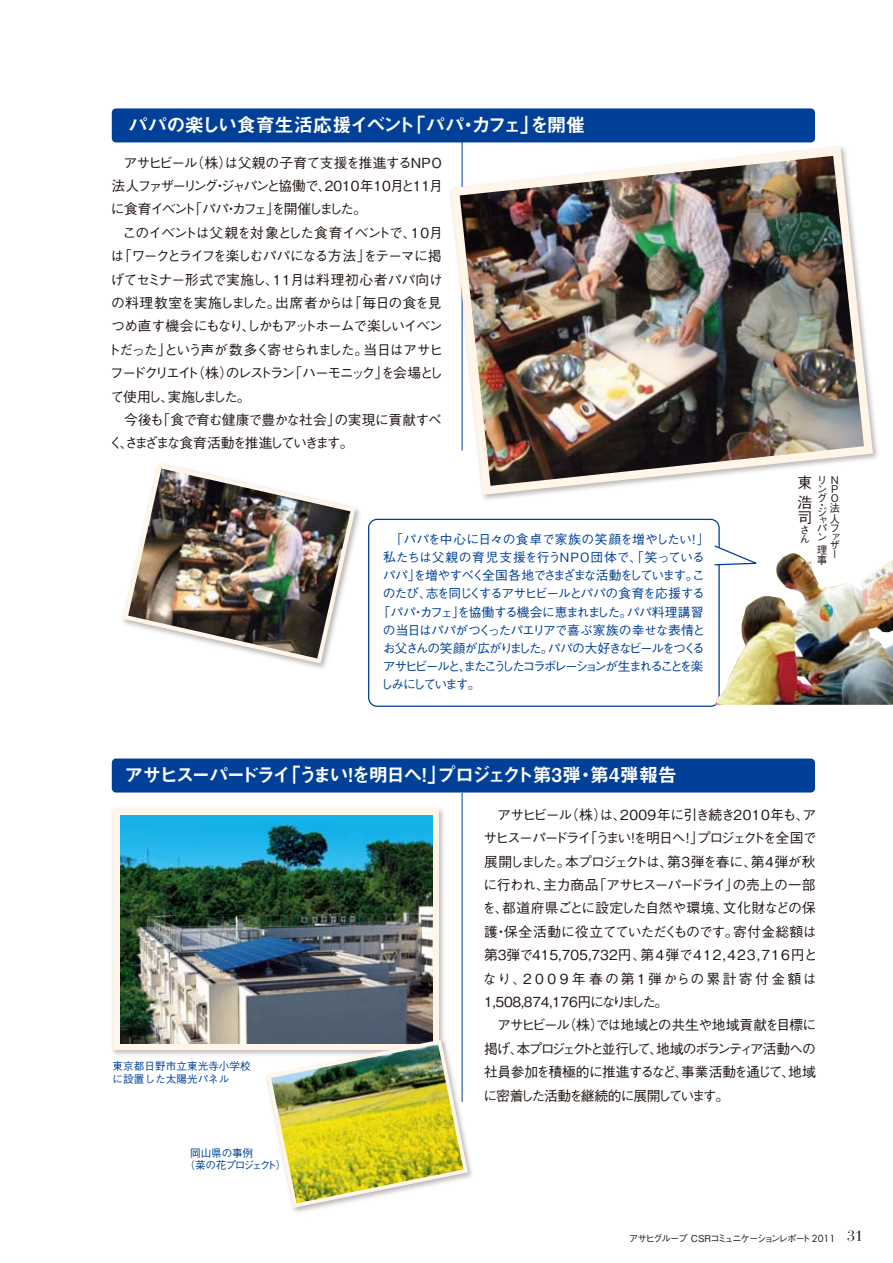
<style>
.page{position:relative;width:893px;height:1263px;background:#fff}
.page>*{position:absolute;margin:0;border:0;box-sizing:border-box;transform-origin:0 0}
.t1{font:19.2px "Midashi Go Pr 5 MB31";letter-spacing:-.095em;color:#fff}
.t2{font:19.2px "Midashi Go Pr 5 MB31";letter-spacing:-.03em;color:#fff}
.t3{font:500 14.85px/19.8px "Gothic BBB Pr 5";color:#231815}
.t4{font:500 13.8px "Gothic BBB Pr 5";letter-spacing:-.07em;color:#231815}
.t5{font:500 13.8px "Gothic BBB Pr 5";letter-spacing:-.045em;color:#231815}
.t6{font:500 13.8px "Gothic BBB Pr 5";letter-spacing:-.025em;color:#231815}
.t7{font:500 13.8px "Gothic BBB Pr 5";color:#231815}
.t8{font:500 13.8px "Gothic BBB Pr 5";letter-spacing:-.12em;color:#231815}
.t9{font:500 13.8px "Gothic BBB Pr 5";letter-spacing:-.13em;color:#231815}
.t10{font:500 13.8px "Gothic BBB Pr 5";letter-spacing:-.145em;color:#231815}
.t11{font:500 13.8px "Gothic BBB Pr 5";letter-spacing:-.155em;color:#231815}
.t12{font:500 13.8px "Gothic BBB Pr 5";letter-spacing:-.05em;color:#231815}
.t13{font:500 13.8px "Gothic BBB Pr 5";letter-spacing:-.09em;color:#231815}
.t14{font:500 13.8px "Gothic BBB Pr 5";letter-spacing:-.1em;color:#231815}
.t15{font:500 13.8px "Gothic BBB Pr 5";letter-spacing:-.01em;color:#231815}
.t16{font:500 13.8px "Gothic BBB Pr 5";letter-spacing:-.035em;color:#231815}
.t17{font:500 13.8px "Gothic BBB Pr 5";letter-spacing:.175em;color:#231815}
.t18{font:500 13.8px "Gothic BBB Pr 5";letter-spacing:-.165em;color:#231815}
.t19{font:500 13.8px "Gothic BBB Pr 5";letter-spacing:-.16em;color:#231815}
.t20{font:500 13.8px "Gothic BBB Pr 5";letter-spacing:-.115em;color:#231815}
.t21{font:500 13.8px "Gothic BBB Pr 5";letter-spacing:-.185em;color:#231815}
.t22{font:500 12.75px "Gothic BBB Pr 5";letter-spacing:-.17em;color:#004098}
.t23{font:500 12.75px "Gothic BBB Pr 5";letter-spacing:-.11em;color:#004098}
.t24{font:500 12.75px "Gothic BBB Pr 5";letter-spacing:-.04em;color:#004098}
.t25{font:500 12.75px "Gothic BBB Pr 5";letter-spacing:-.125em;color:#004098}
.t26{font:500 12.75px "Gothic BBB Pr 5";letter-spacing:-.09em;color:#004098}
.t27{font:500 12.75px "Gothic BBB Pr 5";letter-spacing:-.045em;color:#004098}
.t28{font:500 12.75px "Gothic BBB Pr 5";letter-spacing:-.055em;color:#004098}
.t29{font:500 12.75px "Gothic BBB Pr 5";letter-spacing:-.01em;color:#004098}
.t30{font:500 12.75px "Gothic BBB Pr 5";letter-spacing:-.155em;color:#004098}
.t31{font:500 10.65px/12.8px "Gothic BBB Pr 5";color:#004098}
.t32{font:500 10.65px/9.3px "Gothic BBB Pr 5";color:#231815}
.t33{font:500 10.65px/12.8px "Gothic BBB Pr 5";letter-spacing:-.03em;color:#004098}
.t34{font:500 9.6px "Gothic BBB Pr 5";letter-spacing:-.16em;color:#231815}
.s1{font-family:"Futura";font-weight:400}
.s2{font-family:"Bauer Bodoni";font-weight:400;font-size:14.85px}
</style>
<div class="page">
<hr style="left:462px;top:142px;width:1px;height:308px;background:#004098">
<hr style="left:462px;top:793px;width:1px;height:309px;background:#004098">
<div style="left:112px;top:108px;width:703px;height:34px;background:#004098;border-radius:4px"></div>
<div style="left:112px;top:758px;width:703px;height:34px;background:#004098;border-radius:4px"></div>
<img style="left:112px;top:809px;width:332px;height:246px">
<div style="left:113px;top:808px;width:326px;height:242px;background:#fff6e9"></div>
<img style="left:120px;top:815px;width:312px;height:228px">
<img style="left:262px;top:1035px;width:210px;height:178px">
<svg style="left:267px;top:1040px;width:201px;height:168px"></svg>
<img style="left:271px;top:1044px;width:192px;height:159px">
<svg style="left:451px;top:147px;width:422px;height:348px"></svg>
<img style="left:460px;top:156px;width:404px;height:330px">
<svg style="left:123px;top:464px;width:233px;height:199px"></svg>
<img style="left:128px;top:469px;width:223px;height:189px">
<div style="left:368px;top:519px;width:352px;height:188px;border:1px solid #004098;border-radius:9px"></div>
<svg style="left:714px;top:544px;width:19px;height:22px"></svg>
<img style="left:715px;top:553px;width:178px;height:152px">
<p class="t2" style="left:129px;top:109px;width:458px">パパの楽しい食育生活応援イベント「パパ・カフェ」を開催</p>
<p class="t5" style="left:123px;top:151px;width:320px">アサヒビール（株）は父親の子育て支援を推進するNPO</p>
<p class="t8" style="left:111px;top:175px;width:333px">法人ファザーリング・ジャパンと協働で、2010年10月と11月</p>
<p class="t18" style="left:111px;top:198px;width:258px">に食育イベント「パパ・カフェ」を開催しました。</p>
<p class="t4" style="left:123px;top:222px;width:322px">このイベントは父親を対象とした食育イベントで、10月</p>
<p class="t13" style="left:111px;top:245px;width:333px">は「ワークとライフを楽しむパパになる方法」をテーマに掲</p>
<p class="t6" style="left:110px;top:268px;width:334px">げてセミナー形式で実施し、11月は料理初心者パパ向け</p>
<p class="t4" style="left:111px;top:292px;width:332px">の料理教室を実施しました。出席者からは「毎日の食を見</p>
<p class="t4" style="left:111px;top:315px;width:333px">つめ直す機会にもなり、しかもアットホームで楽しいイベン</p>
<p class="t14" style="left:107px;top:338px;width:338px">トだった」という声が数多く寄せられました。当日はアサヒ</p>
<p class="t10" style="left:110px;top:362px;width:335px">フードクリエイト（株）のレストラン「ハーモニック」を会場とし</p>
<p class="t21" style="left:110px;top:385px;width:142px">て使用し、実施しました。</p>
<p class="t4" style="left:124px;top:409px;width:320px">今後も「食で育む健康で豊かな社会」の実現に貢献すべ</p>
<p class="t19" style="left:109px;top:432px;width:246px">く、さまざまな食育活動を推進していきます。</p>
<p class="t29" style="left:390px;top:529px;width:321px">「パパを中心に日々の食卓で家族の笑顔を増やしたい！」</p>
<p class="t27" style="left:383px;top:547px;width:323px">私たちは父親の育児支援を行うＮＰＯ団体で、「笑っている</p>
<p class="t23" style="left:383px;top:565px;width:323px">パパ」を増やすべく全国各地でさまざまな活動をしています。こ</p>
<p class="t26" style="left:383px;top:583px;width:324px">のたび、志を同じくするアサヒビールとパパの食育を応援する</p>
<p class="t24" style="left:377px;top:601px;width:328px">「パパ・カフェ」を協働する機会に恵まれました。パパ料理講習</p>
<p class="t28" style="left:383px;top:619px;width:324px">の当日はパパがつくったパエリアで喜ぶ家族の幸せな表情と</p>
<p class="t25" style="left:383px;top:638px;width:324px">お父さんの笑顔が広がりました。パパの大好きなビールをつくる</p>
<p class="t22" style="left:383px;top:656px;width:322px">アサヒビールと、またこうしたコラボレーションが生まれることを楽</p>
<p class="t30" style="left:381px;top:674px;width:102px">しみにしています。</p>
<p class="t1" style="left:124px;top:759px;width:554px">アサヒスーパードライ「うまい！を明日へ！」プロジェクト第3弾・第4弾報告</p>
<p class="t32" style="left:817px;top:474px;width:23px;text-align:justify">リＮンＰグＯ</p>
<p class="t32" style="left:817px;top:499px;width:8px">・</p>
<p class="t32" style="left:817px;top:506px;width:12px">ジャ</p>
<p class="t32" style="left:817px;top:523px;width:25px;line-height:8.4px">パフンァ</p>
<p class="t3" style="left:797px;top:471px;width:16px">東浩</p>
<p class="t3" style="left:797px;top:506px;width:15px">司</p>
<p class="t32" style="left:799px;top:524px;width:11px">さん</p>
<p class="t32" style="left:829px;top:502px;width:12px;line-height:10.6px">法人</p>
<p class="t32" style="left:829px;top:540px;width:12px">ザー</p>
<p class="t32" style="left:817px;top:543px;width:12px;line-height:10.6px">理事</p>
<p class="t31" style="left:113px;top:1058px;width:140px">東京都日野市立東光寺小学校に設置した太陽光パネル</p>
<p class="t33" style="left:184px;top:1145px;width:103px;text-indent:6px">岡山県の事例<br>（菜の花プロジェクト）</p>
<p class="t5" style="left:497px;top:804px;width:320px">アサヒビール（株）は、2009年に引き続き2010年も、ア</p>
<p class="t9" style="left:483px;top:827px;width:335px">サヒスーパードライ「うまい！を明日へ！」プロジェクトを全国で</p>
<p class="t4" style="left:484px;top:850px;width:333px">展開しました。本プロジェクトは、第3弾を春に、第4弾が秋</p>
<p class="t4" style="left:483px;top:874px;width:334px">に行われ、主力商品「アサヒスーパードライ」の売上の一部</p>
<p class="t15" style="left:482px;top:897px;width:335px">を、都道府県ごとに設定した自然や環境、文化財などの保</p>
<p class="t16" style="left:484px;top:920px;width:334px">護・保全活動に役立てていただくものです。寄付金総額は</p>
<p class="t7" style="left:484px;top:944px;width:335px">第3弾で415,705,732円、第4弾で412,423,716円と</p>
<p class="t17" style="left:483px;top:967px;width:335px">なり、2009年春の第1弾からの累計寄付金額は</p>
<p class="t6" style="left:484px;top:991px;width:186px">1,508,874,176円になりました。</p>
<p class="t4" style="left:497px;top:1014px;width:321px">アサヒビール（株）では地域との共生や地域貢献を目標に</p>
<p class="t11" style="left:484px;top:1037px;width:333px">掲げ、本プロジェクトと並行して、地域のボランティア活動への</p>
<p class="t12" style="left:484px;top:1061px;width:333px">社員参加を積極的に推進するなど、事業活動を通じて、地域</p>
<p class="t20" style="left:483px;top:1084px;width:247px">に密着した活動を継続的に展開しています。</p>
<p class="t34" style="left:629px;top:1231px;width:236px">アサヒグループ CSRコミュニケーションレポート <span class="s1">2011</span> <span class="s2">31</span></p>
</div>
